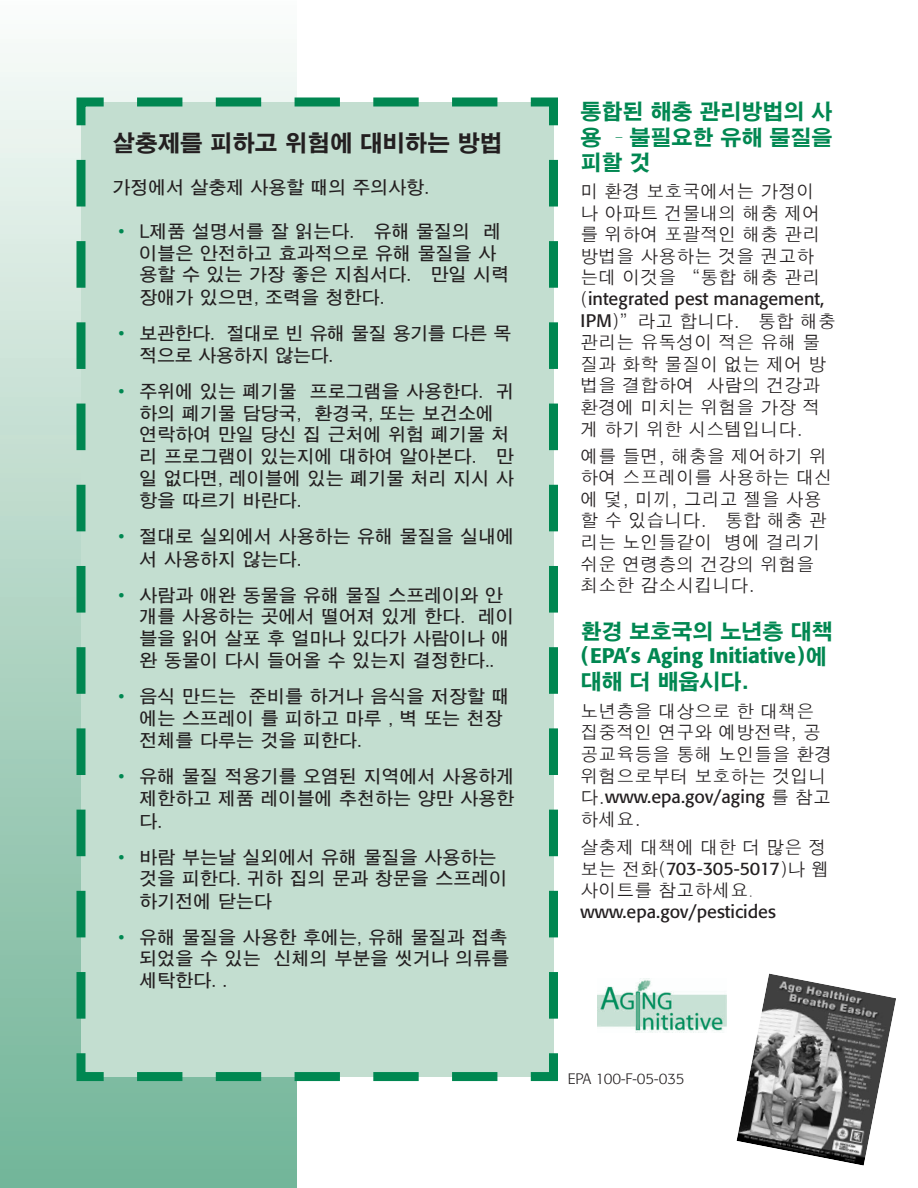
<style>
.page{position:relative;width:918px;height:1188px;background:#fff}
.page>*{position:absolute;margin:0;border:0;box-sizing:border-box;transform-origin:0 0}
.t1{font:22.5px "HY Go Thic Extra";color:#231f20}
.t2{font:21px/25.2px "HY Go Thic Extra";color:#008751;text-align:justify}
.t3{font:500 21px "Formata";color:#008751}
.t4{font:700 18px/21.9px "HY Go Thic";color:#231f20}
.t5{font:500 18px/21.6px "HY Go Thic";color:#231f20}
.t6{font:18px "Formata";color:#231f20}
.t7{font:700 18px/22.5px "HY Go Thic";letter-spacing:-.02em;color:#231f20}
.t8{font:18px "Formata";letter-spacing:-.02em;color:#231f20}
.t9{font:300 15px "Formata";color:#231f20}
.s1{color:#008751}
.s2{font-family:"HY Go Thic";font-weight:500}
.s3{font-family:"Formata";font-weight:400}
.s4{font-family:"HY Go Thic Extra";font-weight:400}
.s5{font-weight:300;font-size:15px}
</style>
<div class="page">
<div style="left:0;top:0;width:297px;height:1188px;background:linear-gradient(to bottom,#f8faf8,#71b497)"></div>
<div style="left:72px;top:93px;width:486px;height:993px;background:#c3ded0"></div>
<img style="left:598px;top:978px;width:128px;height:55px">
<img style="left:737px;top:974px;width:159px;height:192px">
<p class="t1" style="left:112px;top:131px;width:391px">살충제를 피하고 위험에 대비하는 방법</p>
<p class="t4" style="left:112px;top:177px;width:318px">가정에서 살충제 사용할 때의 주의사항.</p>
<p class="t4" style="left:139px;top:221px;width:371px;text-indent:-27px"><span class="s1">•</span> L제품 설명서를 잘 읽는다. 유해 물질의 레 이블은 안전하고 효과적으로 유해 물질을 사 용할 수 있는 가장 좋은 지침서다. 만일 시력 장애가 있으면, 조력을 청한다.</p>
<p class="t7" style="left:139px;top:322px;width:373px;text-indent:-27px"><span class="s1">•</span> 보관한다. 절대로 빈 유해 물질 용기를 다른 목 적으로 사용하지 않는다.</p>
<p class="t4" style="left:139px;top:381px;width:376px;text-indent:-27px"><span class="s1">•</span> 주위에 있는 폐기물 프로그램을 사용한다. 귀 하의 폐기물 담당국, 환경국, 또는 보건소에 연락하여 만일 당신 집 근처에 위험 폐기물 처 리 프로그램이 있는지에 대하여 알아본다. 만 일 없다면, 레이블에 있는 폐기물 처리 지시 사 항을 따르기 바란다.</p>
<p class="t4" style="left:139px;top:525px;width:376px;line-height:22.5px;text-indent:-27px"><span class="s1">•</span> 절대로 실외에서 사용하는 유해 물질을 실내에 서 사용하지 않는다.</p>
<p class="t4" style="left:139px;top:584px;width:376px;text-indent:-27px"><span class="s1">•</span> 사람과 애완 동물을 유해 물질 스프레이와 안 개를 사용하는 곳에서 떨어져 있게 한다. 레이 블을 읽어 살포 후 얼마나 있다가 사람이나 애 완 동물이 다시 들어올 수 있는지 결정한다..</p>
<p class="t4" style="left:139px;top:686px;width:372px;text-indent:-27px"><span class="s1">•</span> 음식 만드는 준비를 하거나 음식을 저장할 때 에는 스프레이 를 피하고 마루 , 벽 또는 천장 전체를 다루는 것을 피한다.</p>
<p class="t4" style="left:140px;top:766px;width:376px;text-align:justify;text-indent:-27px"><span class="s1">•</span> 유해 물질 적용기를 오염된 지역에서 사용하게 제한하고 제품 레이블에 추천하는 양만 사용한 다.</p>
<p class="t4" style="left:139px;top:846px;width:370px;text-indent:-27px"><span class="s1">•</span> 바람 부는날 실외에서 유해 물질을 사용하는 것을 피한다. 귀하 집의 문과 창문을 스프레이 하기전에 닫는다</p>
<p class="t4" style="left:139px;top:926px;width:372px;text-align:justify;text-indent:-27px"><span class="s1">•</span> 유해 물질을 사용한 후에는, 유해 물질과 접촉 되었을 수 있는 신체의 부분을 씻거나 의류를 세탁한다. .</p>
<p class="t2" style="left:580px;top:99px;width:253px">통합된 해충 관리방법의 사 용 –불필요한 유해 물질을 피할 것</p>
<p class="t5" style="left:580px;top:181px;width:241px">미 환경 보호국에서는 가정이 나 아파트 건물내의 해충 제어 를 위하여 포괄적인 해충 관리 방법을 사용하는 것을 권고하 는데 이것을 “통합 해충 관리</p>
<p class="t6" style="left:580px;top:288px;width:245px"><span class="s2">(</span>integrated pest management,</p>
<p class="t5" style="left:580px;top:310px;width:257px"><span class="s3">IPM</span>)”라고 합니다. 통합 해충 관리는 유독성이 적은 유해 물 질과 화학 물질이 없는 제어 방 법을 결합하여 사람의 건강과 환경에 미치는 위험을 가장 적 게 하기 위한 시스템입니다.</p>
<p class="t5" style="left:580px;top:445px;width:253px">예를 들면, 해충을 제어하기 위 하여 스프레이를 사용하는 대신 에 덫, 미끼, 그리고 젤을 사용 할 수 있습니다. 통합 해충 관 리는 노인들같이 병에 걸리기 쉬운 연령층의 건강의 위험을 최소한 감소시킵니다.</p>
<p class="t2" style="left:580px;top:619px;width:253px">환경 보호국의 노년층 대책</p>
<p class="t3" style="left:580px;top:643px;width:247px"><span class="s4">(</span>EPA’s Aging Initiative<span class="s4">)에</span></p>
<p class="t2" style="left:580px;top:670px;width:170px">대해 더 배웁시다.</p>
<p class="t5" style="left:580px;top:701px;width:253px">노년층을 대상으로 한 대책은 집중적인 연구와 예방전략, 공 공교육등을 통해 노인들을 환경 위험으로부터 보호하는 것입니</p>
<p class="t6" style="left:580px;top:786px;width:252px"><span class="s2">다.</span>www.epa.gov/aging <span class="s2">를 참고</span></p>
<p class="t5" style="left:580px;top:805px;width:247px;line-height:28.3px">하세요.<br>살충제 대책에 대한 더 많은 정</p>
<p class="t8" style="left:580px;top:858px;width:251px"><span class="s2">보는 전화(</span>703-305-5017<span class="s2">)나 웹</span></p>
<p class="t5" style="left:580px;top:880px;width:174px">사이트를 참고하세요<span class="s5">.</span></p>
<p class="t6" style="left:580px;top:901px;width:197px">www.epa.gov/pesticides</p>
<p class="t9" style="left:568px;top:1070px;width:118px">EPA 100-F-05-035</p>
</div>
